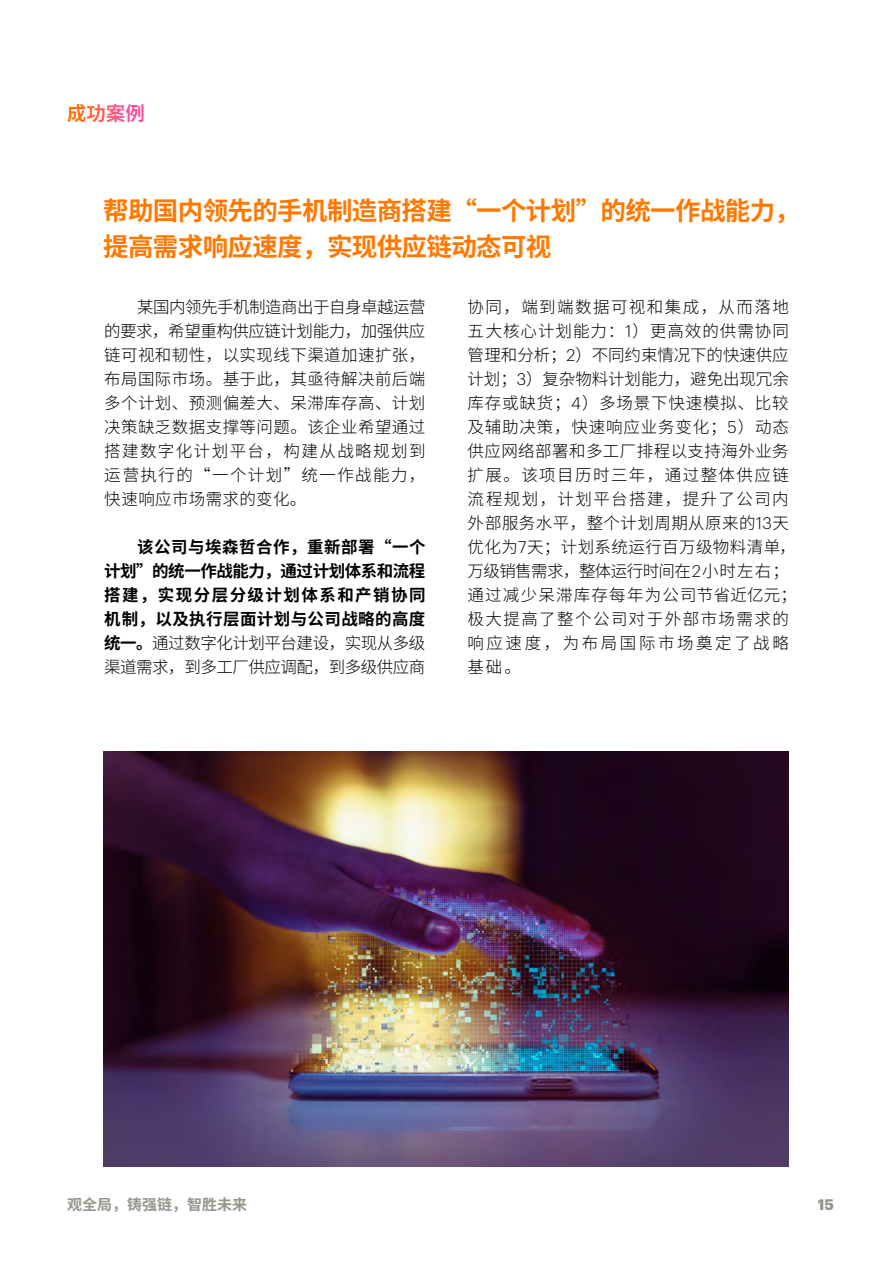
<style>
.page{position:relative;width:893px;height:1263px;background:#fff}
.page>*{position:absolute;margin:0;border:0;box-sizing:border-box;transform-origin:0 0}
.t1{font:700 25.5px/36px "Source Han Sans CN";letter-spacing:-.025em;color:#ff7800}
.t2{font:300 16.5px/24px "Source Han Sans CN";letter-spacing:.06em;color:#000;text-align:justify}
.t3{font:700 16.5px/24px "Source Han Sans CN";letter-spacing:.025em;color:#000;text-align:justify}
.t4{font:700 15px "Source Han Sans CN";color:#96968c}
.t5{font:700 15px "Graphik";color:#96968c}
.s1{font-weight:300}
.s2{font-family:"Graphik"}
</style>
<div class="page">
<img style="left:104px;top:751px;width:685px;height:415px">
<svg style="left:67px;top:104px;width:76px;height:18px"></svg>
<h1 class="t1" style="left:103px;top:193px;width:698px">帮助国内领先的手机制造商搭建“一个计划”的统一作战能力，提高需求响应速度，实现供应链动态可视</h1>
<p class="t2" style="left:104px;top:295px;width:323px;text-indent:33px">某国内领先手机制造商出于自身卓越运营的要求，希望重构供应链计划能力，加强供应链可视和韧性，以实现线下渠道加速扩张，布局国际市场。基于此，其亟待解决前后端多个计划、预测偏差大、呆滞库存高、计划决策缺乏数据支撑等问题。该企业希望通过搭建数字化计划平台，构建从战略规划到运营执行的“一个计划”统一作战能力，快速响应市场需求的变化。</p>
<p class="t3" style="left:104px;top:535px;width:323px;text-indent:33px">该公司与埃森哲合作，重新部署“一个计划”的统一作战能力，通过计划体系和流程搭建，实现分层分级计划体系和产销协同机制，以及执行层面计划与公司战略的高度统一。<span class="s1">通过数字化计划平台建设，实现从多级渠道需求，到多工厂供应调配，到多级供应商</span></p>
<p class="t2" style="left:467px;top:295px;width:331px;text-align:left">协同，端到端数据可视和集成，从而落地五大核心计划能力：<span class="s2">1</span>）更高效的供需协同管理和分析；<span class="s2">2</span>）不同约束情况下的快速供应计划；<span class="s2">3</span>）复杂物料计划能力，避免出现冗余库存或缺货；<span class="s2">4</span>）多场景下快速模拟、比较及辅助决策，快速响应业务变化；<span class="s2">5</span>）动态供应网络部署和多工厂排程以支持海外业务扩展。该项目历时三年，通过整体供应链流程规划，计划平台搭建，提升了公司内外部服务水平，整个计划周期从原来的<span class="s2">13</span>天优化为<span class="s2">7</span>天；计划系统运行百万级物料清单，万级销售需求，整体运行时间在<span class="s2">2</span>小时左右；通过减少呆滞库存每年为公司节省近亿元；极大提高了整个公司对于外部市场需求的响应速度，为布局国际市场奠定了战略基础。</p>
<p class="t4" style="left:67px;top:1196px;width:181px">观全局，铸强链，智胜未来</p>
<p class="t5" style="left:818px;top:1193px;width:18px">15</p>
</div>
